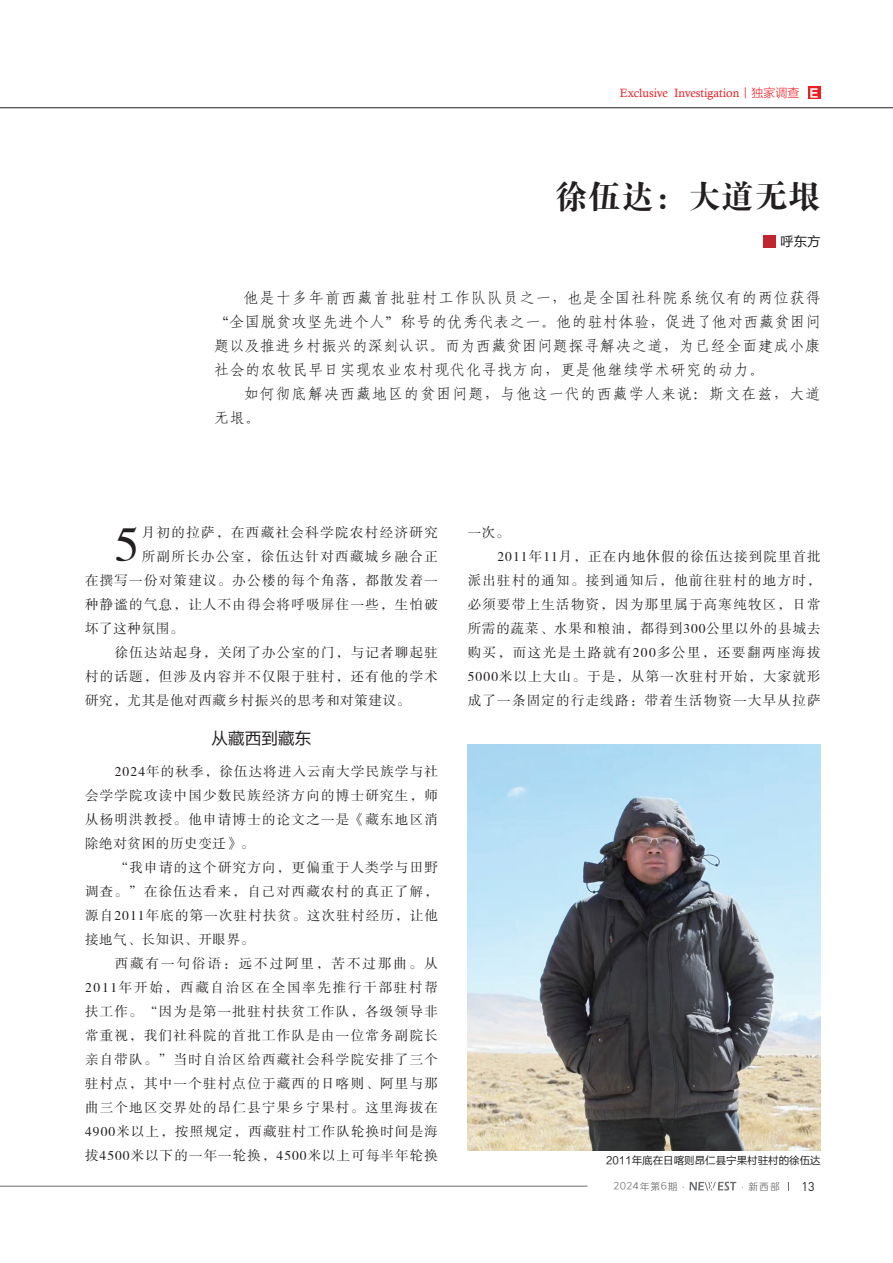
<style>
.page{position:relative;width:893px;height:1263px;background:#fff}
.page>*{position:absolute;margin:0;border:0;box-sizing:border-box;transform-origin:0 0}
.t1{font:49.5px "FZSSK GBK1 0";color:#231f20}
.t2{font:33px "FZDBSK GBK1 0";letter-spacing:.01em;color:#231f20}
.t3{font:16.5px "FZLTHK GBK1 0";letter-spacing:.01em;color:#231f20}
.t4{font:15px/24px "Fang Song GB2312";letter-spacing:.05em;color:#231f20;text-align:justify}
.t5{font:15px/24px "Fang Song GB2312";letter-spacing:.07em;color:#231f20}
.t6{font:13.5px/24px "FZSSK GBK1 0";letter-spacing:.095em;color:#231f20;text-align:justify}
.t7{font:13.5px "FZSSK GBK1 0";letter-spacing:.065em;color:#231f20}
.t8{font:13.5px "FZSSK GBK1 0";letter-spacing:.05em;color:#231f20}
.t9{font:13.5px "FZLTHK GBK1 0";color:#231f20}
.t10{font:12.45px "DIN";color:#231f20}
.t11{font:12px "Calisto";color:#ee1d23}
.t12{font:10.5px "FZLTHK GBK1 0";color:#231f20}
.t13{font:9.75px "Loong Flash Sans GB Regular";letter-spacing:.1em;color:#6c6d70}
.s1{font-family:"FZLTXHK GBK1 0"}
.s2{font-family:"FZLTDHK GBK1 0";font-size:11.4px;color:#fff}
</style>
<div class="page">
<hr style="left:0;top:1186px;width:587px;height:1px;background:#6c6d70">
<svg style="left:689px;top:1182px;width:47px;height:8px"></svg>
<hr style="left:0;top:107px;width:893px;height:1px;background:#231f20">
<div style="left:808px;top:87px;width:13px;height:12px;background:#ee1d23"></div>
<div style="left:763px;top:235px;width:13px;height:13px;background:#c0262d"></div>
<img style="left:468px;top:745px;width:353px;height:405px">
<p class="t11" style="left:620px;top:86px;width:201px">Exclusive Investigation<span class="s1">丨独家调查</span> <span class="s2">Ｅ</span></p>
<h2 class="t2" style="left:554px;top:179px;width:268px">徐伍达：大道无垠</h2>
<p class="t9" style="left:780px;top:234px;width:42px">呼东方</p>
<p class="t4" style="left:214px;top:286px;width:608px;text-indent:30px">他是十多年前西藏首批驻村工作队队员之一，也是全国社科院系统仅有的两位获得“全国脱贫攻坚先进个人”称号的优秀代表之一。他的驻村体验，促进了他对西藏贫困问题以及推进乡村振兴的深刻认识。而为西藏贫困问题探寻解决之道，为已经全面建成小康社会的农牧民早日实现农业农村现代化寻找方向，更是他继续学术研究的动力。</p>
<p class="t5" style="left:214px;top:382px;width:608px;text-indent:30px">如何彻底解决西藏地区的贫困问题，与他这一代的西藏学人来说：斯文在兹，大道无垠。</p>
<h1 class="t1" style="left:115px;top:518px;width:26px">5</h1>
<p class="t6" style="left:142px;top:521px;width:298px">月初的拉萨，在西藏社会科学院农村经济研究</p>
<p class="t6" style="left:142px;top:545px;width:298px">所副所长办公室，徐伍达针对西藏城乡融合正</p>
<p class="t6" style="left:85px;top:569px;width:354px">在撰写一份对策建议。办公楼的每个角落，都散发着一</p>
<p class="t6" style="left:85px;top:593px;width:354px">种静谧的气息，让人不由得会将呼吸屏住一些，生怕破</p>
<p class="t6" style="left:85px;top:617px;width:100px">坏了这种氛围。</p>
<p class="t6" style="left:115px;top:641px;width:325px">徐伍达站起身，关闭了办公室的门，与记者聊起驻</p>
<p class="t6" style="left:85px;top:665px;width:354px">村的话题，但涉及内容并不仅限于驻村，还有他的学术</p>
<p class="t8" style="left:85px;top:693px;width:327px">研究，尤其是他对西藏乡村振兴的思考和对策建议。</p>
<p class="t3" style="left:212px;top:729px;width:101px">从藏西到藏东</p>
<p class="t6" style="left:85px;top:760px;width:354px;text-indent:30px">2024年的秋季，徐伍达将进入云南大学民族学与社会学学院攻读中国少数民族经济方向的博士研究生，师从杨明洪教授。他申请博士的论文之一是《藏东地区消除绝对贫困的历史变迁》。</p>
<p class="t6" style="left:85px;top:856px;width:354px;text-indent:30px">“我申请的这个研究方向，更偏重于人类学与田野调查。”在徐伍达看来，自己对西藏农村的真正了解，源自2011年底的第一次驻村扶贫。这次驻村经历，让他接地气、长知识、开眼界。</p>
<p class="t6" style="left:85px;top:952px;width:354px;text-indent:30px">西藏有一句俗语：远不过阿里，苦不过那曲。从2011年开始，西藏自治区在全国率先推行干部驻村帮扶工作。“因为是第一批驻村扶贫工作队，各级领导非常重视，我们社科院的首批工作队是由一位常务副院长亲自带队。”当时自治区给西藏社会科学院安排了三个驻村点，其中一个驻村点位于藏西的日喀则、阿里与那曲三个地区交界处的昂仁县宁果乡宁果村。这里海拔在4900米以上，按照规定，西藏驻村工作队轮换时间是海拔4500米以下的一年一轮换，4500米以上可每半年轮换</p>
<p class="t6" style="left:468px;top:521px;width:43px">一次。</p>
<p class="t6" style="left:497px;top:545px;width:325px">2011年11月，正在内地休假的徐伍达接到院里首批</p>
<p class="t6" style="left:468px;top:569px;width:354px">派出驻村的通知。接到通知后，他前往驻村的地方时，</p>
<p class="t6" style="left:468px;top:593px;width:354px">必须要带上生活物资，因为那里属于高寒纯牧区，日常</p>
<p class="t7" style="left:468px;top:621px;width:354px">所需的蔬菜、水果和粮油，都得到300公里以外的县城去</p>
<p class="t6" style="left:468px;top:641px;width:354px">购买，而这光是土路就有200多公里，还要翻两座海拔</p>
<p class="t6" style="left:468px;top:665px;width:354px">5000米以上大山。于是，从第一次驻村开始，大家就形</p>
<p class="t6" style="left:468px;top:689px;width:354px">成了一条固定的行走线路：带着生活物资一大早从拉萨</p>
<p class="t12" style="left:606px;top:1154px;width:216px">2011年底在日喀则昂仁县宁果村驻村的徐伍达</p>
<p class="t13" style="left:614px;top:1181px;width:168px">2024年第6期·　　　　 ·新西部</p>
<p class="t10" style="left:801px;top:1178px;width:15px">13</p>
</div>
